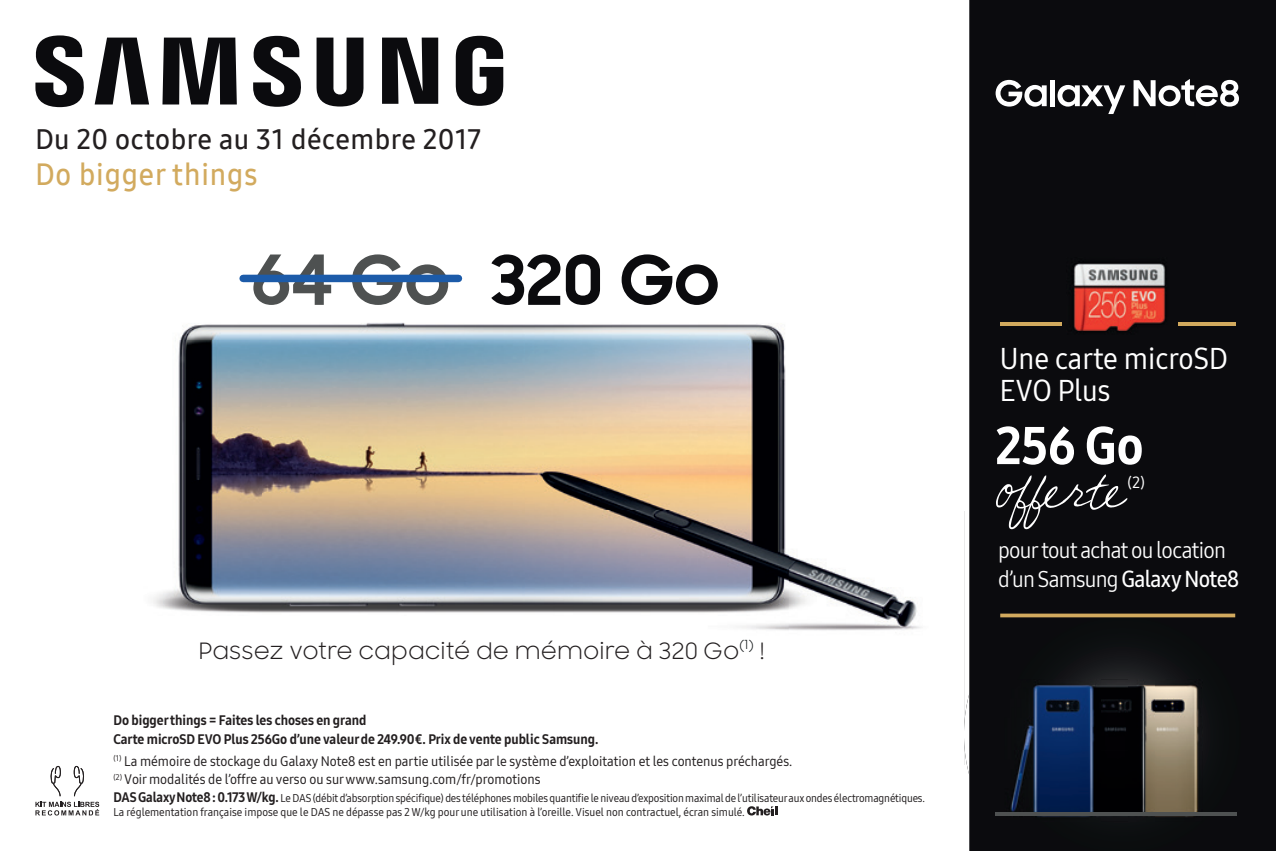
<style>
.page{position:relative;width:1276px;height:851px;background:#fff}
.page>*{position:absolute;margin:0;border:0;box-sizing:border-box;transform-origin:0 0}
.t1{font:52.5px "Samsung One 800 C";color:#fff}
.t2{font:30px/32.5px "Samsung One 500 C";color:#fff}
.t3{font:30px "Samsung One 600";letter-spacing:.03em;color:#d2aa5e;scale:.96 1}
.t4{font:27.5px "Samsung One 600";letter-spacing:.02em;color:#231f20}
.t5{font:22.5px/28.8px "Samsung One 400 C";letter-spacing:-.035em;color:#fff}
.t6{font:22.5px "Samsung Sharp Sans";color:#231f20}
.t7{font:16px "Samsung One 500 C";color:#fff}
.t8{font:13.75px/18.5px "Samsung One 500 C";color:#231f20}
.t9{font:13.75px/18.5px "Samsung One 800 C";color:#231f20}
.t10{font:11.25px/13.8px "Samsung One 500 C";letter-spacing:-.01em;color:#231f20}
.s1{font-family:"Samsung One 800 C";font-size:13.75px}
.s2{font-family:"Samsung One 600 C"}
</style>
<div class="page">
<div style="left:964px;top:0;width:312px;height:850px;background:#0b0b0e"></div>
<svg style="left:969px;top:576px;width:268px;height:274px"></svg>
<img style="left:35px;top:0;width:934px;height:850px">
<img style="left:964px;top:693px;width:5px;height:82px">
<img style="left:1047px;top:679px;width:155px;height:71px">
<img style="left:1100px;top:750px;width:102px;height:71px">
<img style="left:1041px;top:821px;width:56px;height:1px">
<img style="left:1128px;top:679px;width:26px;height:142px">
<img style="left:995px;top:679px;width:52px;height:71px">
<img style="left:1047px;top:679px;width:53px;height:1px">
<img style="left:995px;top:750px;width:105px;height:71px">
<svg style="left:995px;top:811px;width:241px;height:4px"></svg>
<svg style="left:35px;top:35px;width:468px;height:72px"></svg>
<svg style="left:1057px;top:85px;width:68px;height:29px"></svg>
<div style="left:1050px;top:80px;width:5px;height:26px;background:#fff"></div>
<svg style="left:995px;top:80px;width:51px;height:27px"></svg>
<svg style="left:1133px;top:79px;width:106px;height:28px"></svg>
<svg style="left:35px;top:765px;width:64px;height:50px"></svg>
<svg style="left:253px;top:254px;width:78px;height:51px"></svg>
<svg style="left:352px;top:254px;width:96px;height:51px"></svg>
<svg style="left:491px;top:254px;width:69px;height:51px"></svg>
<svg style="left:566px;top:254px;width:34px;height:51px"></svg>
<svg style="left:621px;top:254px;width:97px;height:51px"></svg>
<div style="left:243px;top:274px;width:215px;height:8px;background:#1c5ba9"></div>
<svg style="left:747px;top:806px;width:30px;height:9px"></svg>
<svg style="left:1000px;top:613px;width:235px;height:4px"></svg>
<svg style="left:996px;top:474px;width:131px;height:55px"></svg>
<img style="left:1074px;top:263px;width:91px;height:68px">
<hr style="left:1000px;top:322px;width:61px;height:4px;background:#d2aa5e">
<hr style="left:1178px;top:322px;width:57px;height:4px;background:#d2aa5e">
<h3 class="t4" style="left:35px;top:121px;width:447px">Du 20 octobre au 31 décembre 2017</h3>
<h2 class="t3" style="left:35px;top:154px;width:233px">Do bigger things</h2>
<h3 class="t6" style="left:199px;top:635px;width:567px">Passez votre capacité de mémoire à 320 Go<sup>(1)</sup> !</h3>
<p class="t9" style="left:113px;top:711px;width:486px">Do bigger things = Faites les choses en grand<br>Carte microSD EVO Plus 256Go d’une valeur de 249.90€. Prix de vente public Samsung.</p>
<p class="t8" style="left:113px;top:751px;width:680px"><sup>(1)</sup> La mémoire de stockage du Galaxy Note8 est en partie utilisée par le système d’exploitation et les contenus préchargés. <sup>(2)</sup> Voir modalités de l’offre au verso ou sur www.samsung.com/fr/promotions</p>
<p class="t10" style="left:113px;top:790px;width:813px"><span class="s1">DAS Galaxy Note8 : 0.173 W/kg.</span> Le DAS (débit d’absorption spécifique) des téléphones mobiles quantifie le niveau d’exposition maximal de l’utilisateur aux ondes électromagnétiques.<br>La réglementation française impose que le DAS ne dépasse pas 2 W/kg pour une utilisation à l’oreille. Visuel non contractuel, écran simulé.</p>
<h2 class="t2" style="left:999px;top:341px;width:230px">Une carte microSD<br>EVO Plus</h2>
<h1 class="t1" style="left:996px;top:410px;width:149px">256 Go</h1>
<h3 class="t7" style="left:1127px;top:471px;width:19px">(2)</h3>
<h3 class="t5" style="left:998px;top:535px;width:243px">pour tout achat ou location d’un Samsung <span class="s2">Galaxy Note8</span></h3>
</div>
